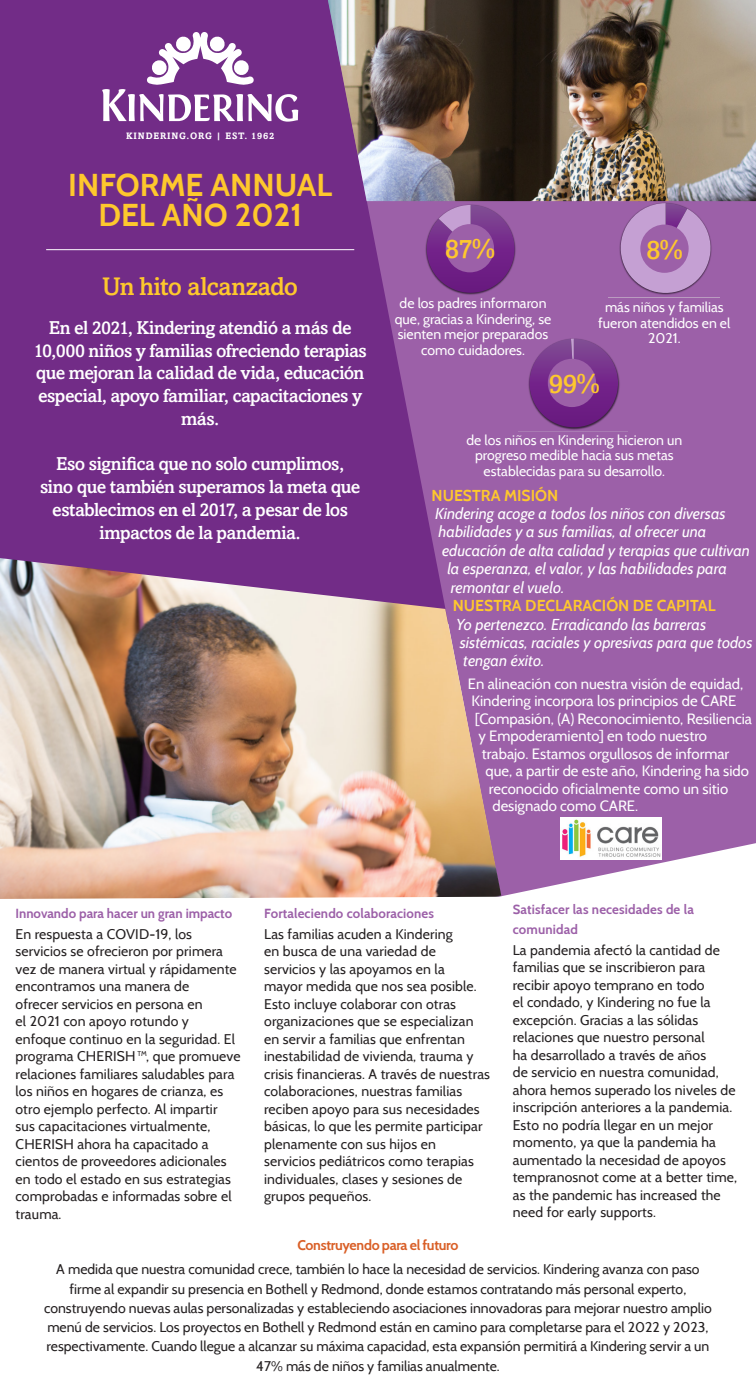
<style>
.page{position:relative;width:756px;height:1386px;background:#fff}
.page>*{position:absolute;margin:0;border:0;box-sizing:border-box;transform-origin:0 0}
.KIN_ARC_Subhead__La{font:700 31.5px/29.8px "Cabin";color:#fec82d;text-align:center}
.KIN_ARC_Stats_Perce{font:500 28px "Livingston";color:#fec82d}
.KIN_ARC_Title{font:500 26.25px "Livingston";letter-spacing:-.03em;color:#fec82d}
.KIN_ARC_Intro_Copy{font:500 19.25px/22.8px "Livingston";letter-spacing:-.03em;color:#fff;text-align:center}
.KIN_ARC_Body__no_sp{font:italic 15.75px/18.4px "Cabin";color:#fff}
.KIN_ARC_Subhead{font:700 15.75px "Cabin";color:#fec82d}
.KIN_ARC_Subhead__La-2{font:14.88px "Cabin";color:#fff}
.KIN_ARC_Body_Sans{font:14px/17.5px "Cabin";letter-spacing:.01em;color:#231f20}
.KIN_ARC_Intro_Copy-2{font:14px/19.2px "Cabin";color:#231f20;text-align:center}
.KIN_ARC_Stats_Capti{font:14px/15.8px "Cabin";color:#fff;text-align:center}
.KIN_ARC_Intro_Copy-3{font:700 14px "Cabin";letter-spacing:-.02em;color:#d95f27}
.KIN_ARC_Body_Sans-2{font:700 13.12px/19.2px "Cabin";letter-spacing:.01em;color:#9c60a8}
.KIN_ARC_Subhead__2{font:700 13.12px "Cabin";color:#9c60a8}
.KIN_ARC_Logo_Text{font:700 9.62px "Livingston";letter-spacing:.085em;color:#fff}
.KIN_ARC_Intro_Copy-4{font:7px "Cabin";color:#231f20}
.s1{font-size:14.88px}
</style>
<div class="page">
<div style="left:0;top:0;width:328px;height:558px;background:#722c87"></div>
<svg style="left:328px;top:201px;width:428px;height:695px;background:#9a5ea6"></svg>
<hr style="left:46px;top:249px;width:308px;height:1px;background:#fff">
<img style="left:561px;top:818px;width:100px;height:41px">
<svg style="left:422px;top:201px;width:102px;height:95px;background:#884899"></svg>
<svg style="left:518px;top:335px;width:109px;height:96px;background:#854496"></svg>
<div style="left:446px;top:224px;width:48px;height:48px;background:#9c60a8;border-radius:50%"></div>
<svg style="left:609px;top:201px;width:111px;height:96px;background:#ab7ab8"></svg>
<img style="left:0;top:558px;width:502px;height:341px">
<div style="left:548px;top:359px;width:48px;height:48px;background:#9c60a8;border-radius:50%"></div>
<img style="left:328px;top:0;width:428px;height:201px">
<div style="left:640px;top:225px;width:49px;height:48px;background:#9c60a8;border-radius:50%"></div>
<svg style="left:102px;top:32px;width:196px;height:90px"></svg>
<p class="KIN_ARC_Logo_Text" style="left:126px;top:130px;width:149px">KINDERING.ORG | EST. 1962</p>
<p class="KIN_ARC_Subhead__La" style="left:68px;top:168px;width:265px">INFORME ANNUAL<br>DEL AÑO 2021</p>
<p class="KIN_ARC_Title" style="left:102px;top:271px;width:197px">Un hito alcanzado</p>
<p class="KIN_ARC_Intro_Copy" style="left:34px;top:316px;width:335px">En el 2021, Kindering atendió a más de 10,000 niños y familias ofreciendo terapias que mejoran la calidad de vida, educación especial, apoyo familiar, capacitaciones y más.</p>
<p class="KIN_ARC_Intro_Copy" style="left:40px;top:453px;width:322px">Eso significa que no solo cumplimos, sino que también superamos la meta que establecimos en el 2017, a pesar de los impactos de la pandemia.</p>
<p class="KIN_ARC_Stats_Perce" style="left:445px;top:233px;width:52px">87%</p>
<p class="KIN_ARC_Stats_Perce" style="left:646px;top:233px;width:38px">8%</p>
<p class="KIN_ARC_Stats_Capti" style="left:395px;top:295px;width:158px">de los padres informaron que, gracias a Kindering, se sienten mejor preparados como cuidadores.</p>
<p class="KIN_ARC_Stats_Capti" style="left:598px;top:299px;width:134px">más niños y familias fueron atendidos en el<br>2021.</p>
<p class="KIN_ARC_Stats_Perce" style="left:549px;top:368px;width:52px">99%</p>
<p class="KIN_ARC_Stats_Capti" style="left:466px;top:432px;width:217px">de los niños en Kindering hicieron un progreso medible hacia sus metas establecidas para su desarrollo.</p>
<p class="KIN_ARC_Subhead" style="left:432px;top:483px;width:128px">NUESTRA MISIÓN</p>
<p class="KIN_ARC_Body__no_sp" style="left:435px;top:504px;width:292px">Kindering acoge a todos los niños con diversas</p>
<p class="KIN_ARC_Body__no_sp" style="left:439px;top:523px;width:269px">habilidades y a sus familias, al ofrecer una</p>
<p class="KIN_ARC_Body__no_sp" style="left:442px;top:541px;width:309px">educación de alta calidad y terapias que cultivan</p>
<p class="KIN_ARC_Body__no_sp" style="left:447px;top:559px;width:281px">la esperanza, el valor, y las habilidades para</p>
<p class="KIN_ARC_Body__no_sp" style="left:451px;top:578px;width:115px">remontar el vuelo.</p>
<p class="KIN_ARC_Subhead" style="left:453px;top:593px;width:264px">NUESTRA DECLARACIÓN DE CAPITAL</p>
<p class="KIN_ARC_Body__no_sp" style="left:456px;top:615px;width:298px">Yo pertenezco. Erradicando las barreras sistémicas, raciales y opresivas para que todos tengan éxito.</p>
<p class="KIN_ARC_Subhead__La-2" style="left:468px;top:675px;width:277px">En alineación con nuestra visión de equidad,</p>
<p class="KIN_ARC_Subhead__La-2" style="left:471px;top:692px;width:267px">Kindering incorpora los principios de CARE</p>
<p class="KIN_ARC_Subhead__La-2" style="left:475px;top:710px;width:279px">[Compasión, (A) Reconocimiento, Resiliencia</p>
<p class="KIN_ARC_Subhead__La-2" style="left:478px;top:727px;width:230px">y Empoderamiento] en todo nuestro</p>
<p class="KIN_ARC_Subhead__La-2" style="left:482px;top:745px;width:249px">trabajo. Estamos orgullosos de informar</p>
<p class="KIN_ARC_Subhead__La-2" style="left:485px;top:762px;width:265px">que, a partir de este año, Kindering ha sido</p>
<p class="KIN_ARC_Subhead__La-2" style="left:489px;top:780px;width:241px">reconocido oficialmente como un sitio</p>
<p class="KIN_ARC_Subhead__La-2" style="left:492px;top:797px;width:147px">designado como CARE.</p>
<p class="KIN_ARC_Subhead__2" style="left:16px;top:903px;width:218px">Innovando para hacer un gran impacto</p>
<p class="KIN_ARC_Body_Sans" style="left:16px;top:925px;width:226px">En respuesta a COVID-19, los servicios se ofrecieron por primera vez de manera virtual y rápidamente encontramos una manera de<br>ofrecer servicios en persona en<br>el 2021 con apoyo rotundo y enfoque continuo en la seguridad. El programa CHERISH , que promueve relaciones familiares saludables para los niños en hogares de crianza, es otro ejemplo perfecto. Al impartir<br>sus capacitaciones virtualmente,<br>CHERISH ahora ha capacitado a cientos de proveedores adicionales en todo el estado en sus estrategias comprobadas e informadas sobre el trauma.</p>
<p class="KIN_ARC_Intro_Copy-4" style="left:138px;top:1050px;width:11px">TM</p>
<p class="KIN_ARC_Body_Sans-2" style="left:264px;top:903px;width:171px">Fortaleciendo colaboraciones</p>
<p class="KIN_ARC_Body_Sans" style="left:264px;top:925px;width:227px">Las familias acuden a Kindering<br>en busca de una variedad de servicios y las apoyamos en la<br>mayor medida que nos sea posible.<br>Esto incluye colaborar con otras organizaciones que se especializan en servir a familias que enfrentan inestabilidad de vivienda, trauma y crisis financieras. A través de nuestras colaboraciones, nuestras familias reciben apoyo para sus necesidades básicas, lo que les permite participar plenamente con sus hijos en servicios pediátricos como terapias individuales, clases y sesiones de grupos pequeños.</p>
<p class="KIN_ARC_Body_Sans-2" style="left:513px;top:899px;width:183px">Satisfacer las necesidades de la comunidad</p>
<p class="KIN_ARC_Body_Sans" style="left:513px;top:941px;width:226px">La pandemia afectó la cantidad de familias que se inscribieron para recibir apoyo temprano en todo<br>el condado, y Kindering no fue la excepción. Gracias a las sólidas relaciones que nuestro personal<br>ha desarrollado a través de años<br>de servicio en nuestra comunidad, ahora hemos superado los niveles de inscripción anteriores a la pandemia.<br>Esto no podría llegar en un mejor momento, ya que la pandemia ha aumentado la necesidad de apoyos tempranosnot come at <span class="s1">a</span> better time, as the pandemic has increased the need for early supports.</p>
<p class="KIN_ARC_Intro_Copy-3" style="left:297px;top:1234px;width:163px">Construyendo para el futuro</p>
<p class="KIN_ARC_Intro_Copy-2" style="left:44px;top:1260px;width:669px">A medida que nuestra comunidad crece, también lo hace la necesidad de servicios. Kindering avanza con paso firme al expandir su presencia en Bothell y Redmond, donde estamos contratando más personal experto, construyendo nuevas aulas personalizadas y estableciendo asociaciones innovadoras para mejorar nuestro amplio menú de servicios. Los proyectos en Bothell y Redmond están en camino para completarse para el 2022 y 2023, respectivamente. Cuando llegue a alcanzar su máxima capacidad, esta expansión permitirá a Kindering servir a un 47% más de niños y familias anualmente.</p>
</div>
